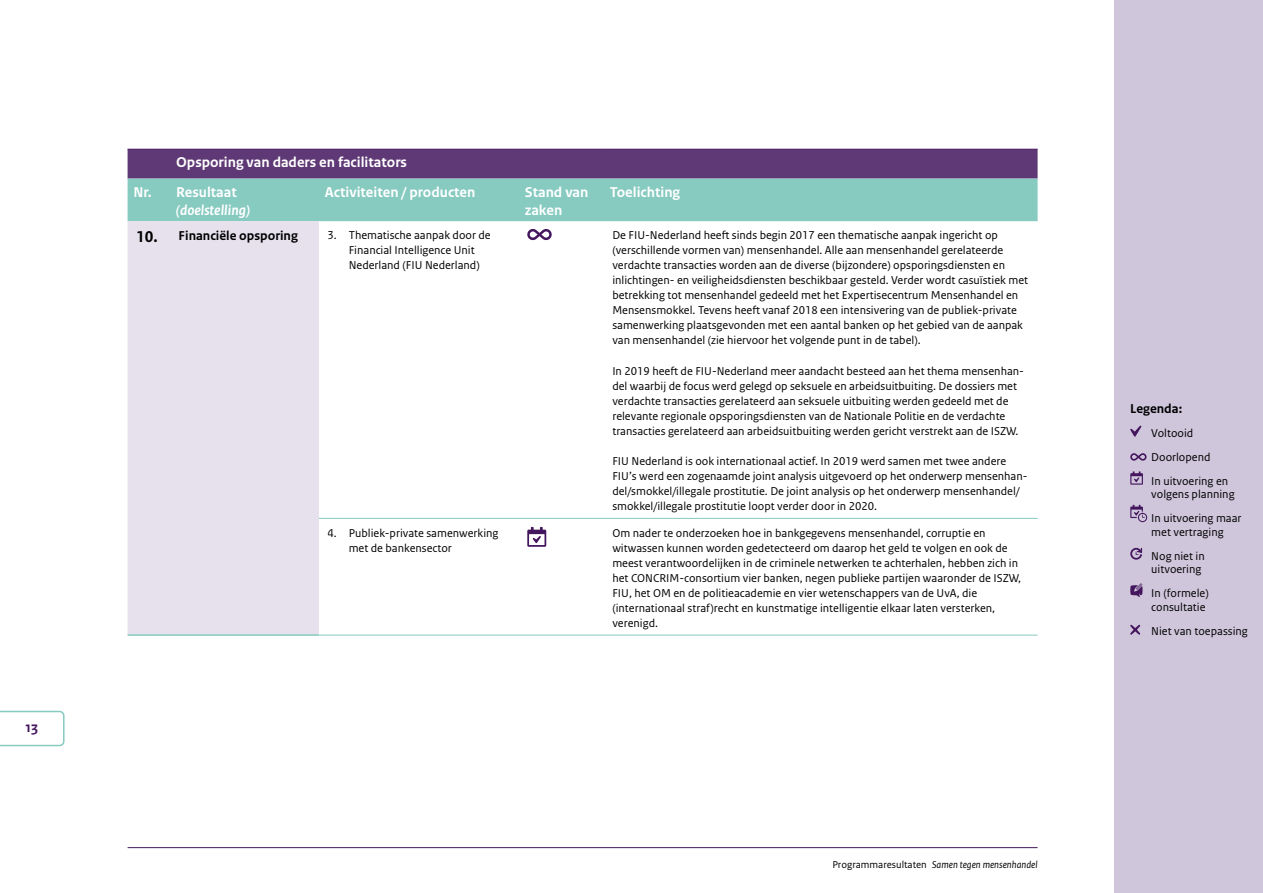
<style>
.page{position:relative;width:1263px;height:893px;background:#fff}
.page>*{position:absolute;margin:0;border:0;box-sizing:border-box;transform-origin:0 0}
.Cijfer_geen_inhoud{font:700 16.5px "Rijksoverheid Sans Text";color:#000}
.Tabel_kop{font:700 15px/18px "Rijksoverheid Sans Text";color:#fff}
._30_RO_Tabel_Kop{font:700 15px "Rijksoverheid Sans Text";color:#fff}
.Tabel_kop-2{font:italic 700 15px/18px "Rijksoverheid Sans Text";color:#fff}
.t1{font:700 15px "Rijksoverheid Sans Text TT";color:#44165d}
.Resultaat_geen_inhou{font:700 13.5px "Rijksoverheid Sans Text";color:#000}
._32_RO_Tabel_Broodte{font:12px/15px "Rijksoverheid Sans Text";color:#000}
.t2{font:italic 10.5px "Rijksoverheid Sans Text";color:#000}
.s1{font-style:normal}
</style>
<div class="page">
<hr style="left:128px;top:847px;width:909px;height:1px;background:#44165d">
<svg style="left:0;top:711px;width:65px;height:35px"></svg>
<div style="left:1114px;top:0;width:149px;height:893px;background:#cfc6db"></div>
<svg style="left:1130px;top:426px;width:11px;height:11px"></svg>
<svg style="left:1130px;top:453px;width:16px;height:8px"></svg>
<svg style="left:1130px;top:471px;width:13px;height:14px"></svg>
<svg style="left:1130px;top:505px;width:17px;height:17px"></svg>
<svg style="left:1130px;top:548px;width:12px;height:12px"></svg>
<svg style="left:1130px;top:583px;width:12px;height:14px"></svg>
<svg style="left:1130px;top:625px;width:10px;height:10px"></svg>
<svg style="left:128px;top:150px;width:909px;height:71px;background:#7690a2"></svg>
<div style="left:128px;top:221px;width:191px;height:413px;background:#e6e1ed"></div>
<hr style="left:128px;top:149px;width:42px;height:1px;background:#44165d">
<hr style="left:170px;top:149px;width:149px;height:1px;background:#44165d">
<hr style="left:319px;top:149px;width:200px;height:1px;background:#44165d">
<hr style="left:519px;top:149px;width:85px;height:1px;background:#44165d">
<hr style="left:604px;top:149px;width:433px;height:1px;background:#44165d">
<hr style="left:128px;top:634px;width:42px;height:2px;background:#86cac0">
<hr style="left:170px;top:634px;width:149px;height:2px;background:#86cac0">
<hr style="left:319px;top:518px;width:200px;height:1px;background:#86cac0">
<hr style="left:519px;top:518px;width:85px;height:1px;background:#86cac0">
<hr style="left:604px;top:518px;width:433px;height:1px;background:#86cac0">
<hr style="left:319px;top:635px;width:200px;height:1px;background:#86cac0">
<hr style="left:519px;top:635px;width:85px;height:1px;background:#86cac0">
<hr style="left:604px;top:635px;width:433px;height:1px;background:#86cac0">
<svg style="left:527px;top:229px;width:25px;height:11px"></svg>
<svg style="left:527px;top:527px;width:19px;height:20px"></svg>
<p class="t1" style="left:26px;top:719px;width:14px">13</p>
<p class="_30_RO_Tabel_Kop" style="left:176px;top:154px;width:232px">Opsporing van daders en facilitators</p>
<p class="Tabel_kop" style="left:134px;top:183px;width:20px">Nr.</p>
<p class="Tabel_kop-2" style="left:176px;top:183px;width:75px"><span class="s1">Resultaat </span>(doelstelling)</p>
<p class="Tabel_kop" style="left:325px;top:183px;width:152px">Activiteiten / producten</p>
<p class="Tabel_kop" style="left:525px;top:183px;width:65px">Stand van zaken</p>
<p class="Tabel_kop" style="left:610px;top:183px;width:72px">Toelichting</p>
<p class="Cijfer_geen_inhoud" style="left:136px;top:228px;width:23px">10.</p>
<p class="Resultaat_geen_inhou" style="left:179px;top:228px;width:121px">Financiële opsporing</p>
<p class="_32_RO_Tabel_Broodte" style="left:349px;top:227px;width:143px;text-indent:-21px">3. Thematische aanpak door de<br>Financial Intelligence Unit<br>Nederland (FIU Nederland)</p>
<p class="_32_RO_Tabel_Broodte" style="left:612px;top:227px;width:417px">De FIU-Nederland heeft sinds begin 2017 een thematische aanpak ingericht op (verschillende vormen van) mensenhandel. Alle aan mensenhandel gerelateerde verdachte transacties worden aan de diverse (bijzondere) opsporingsdiensten en inlichtingen- en veiligheidsdiensten beschikbaar gesteld. Verder wordt casuïstiek met betrekking tot mensenhandel gedeeld met het Expertisecentrum Mensenhandel en Mensensmokkel. Tevens heeft vanaf 2018 een intensivering van de publiek-private samenwerking plaatsgevonden met een aantal banken op het gebied van de aanpak van mensenhandel (zie hiervoor het volgende punt in de tabel).</p>
<p class="_32_RO_Tabel_Broodte" style="left:612px;top:364px;width:413px">In 2019 heeft de FIU-Nederland meer aandacht besteed aan het thema mensenhan&shy;del waarbij de focus werd gelegd op seksuele en arbeidsuitbuiting. De dossiers met verdachte transacties gerelateerd aan seksuele uitbuiting werden gedeeld met de relevante regionale opsporingsdiensten van de Nationale Politie en de verdachte transacties gerelateerd aan arbeidsuitbuiting werden gericht verstrekt aan de ISZW.</p>
<p class="_32_RO_Tabel_Broodte" style="left:612px;top:454px;width:417px">FIU Nederland is ook internationaal actief. In 2019 werd samen met twee andere FIU’s werd een zogenaamde joint analysis uitgevoerd op het onderwerp mensenhan&shy;del/smokkel/illegale prostitutie. De joint analysis op het onderwerp mensenhandel/ smokkel/illegale prostitutie loopt verder door in 2020.</p>
<p class="_32_RO_Tabel_Broodte" style="left:349px;top:525px;width:151px;text-indent:-21px">4. Publiek-private samenwerking met de bankensector</p>
<p class="_32_RO_Tabel_Broodte" style="left:612px;top:525px;width:410px">Om nader te onderzoeken hoe in bankgegevens mensenhandel, corruptie en witwassen kunnen worden gedetecteerd om daarop het geld te volgen en ook de meest verantwoordelijken in de criminele netwerken te achterhalen, hebben zich in het CONCRIM-consortium vier banken, negen publieke partijen waaronder de ISZW, FIU, het OM en de politieacademie en vier wetenschappers van de UvA, die (internationaal straf)recht en kunstmatige intelligentie elkaar laten versterken, verenigd.</p>
<p class="t2" style="left:832px;top:858px;width:207px"><span class="s1">Programmaresultaten</span> Samen tegen mensenhandel</p>
<p class="Resultaat_geen_inhou" style="left:1130px;top:401px;width:53px">Legenda:</p>
<p class="_32_RO_Tabel_Broodte" style="left:1151px;top:421px;width:78px;line-height:24px">Voltooid<br>Doorlopend<br>In uitvoering en</p>
<p class="_32_RO_Tabel_Broodte" style="left:1151px;top:482px;width:92px;line-height:24px">volgens planning<br>In uitvoering maar</p>
<p class="_32_RO_Tabel_Broodte" style="left:1151px;top:520px;width:74px;line-height:24px">met vertraging<br>Nog niet in</p>
<p class="_32_RO_Tabel_Broodte" style="left:1151px;top:557px;width:59px;line-height:24px">uitvoering<br>In (formele)</p>
<p class="_32_RO_Tabel_Broodte" style="left:1151px;top:595px;width:98px;line-height:24px">consultatie<br>Niet van toepassing</p>
</div>
